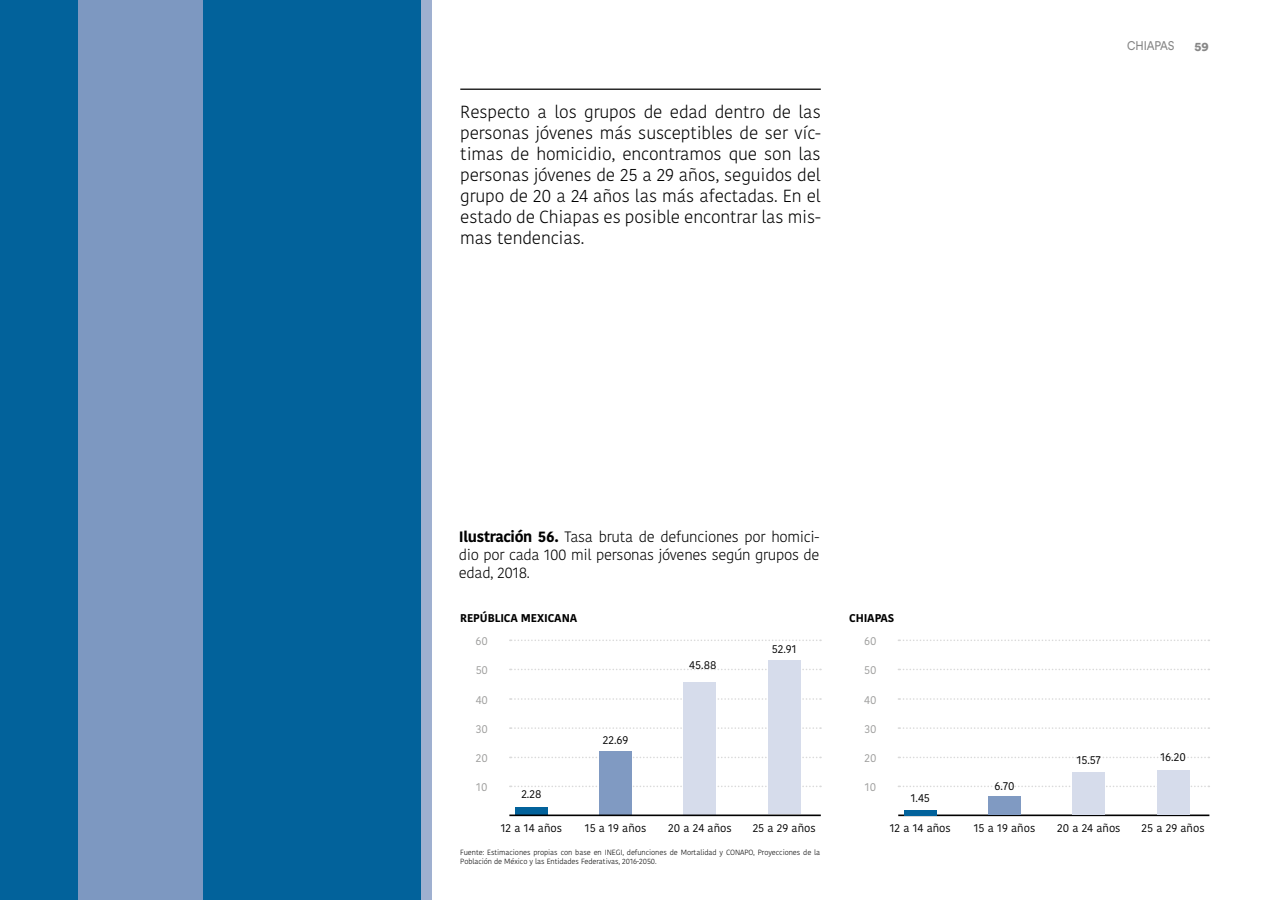
<style>
.page{position:relative;width:1280px;height:900px;background:#fff}
.page>*{position:absolute;margin:0;border:0;box-sizing:border-box;transform-origin:0 0}
.t1{font:300 17.5px/21px "Kohinoor Bangla";letter-spacing:-.01em;color:#000;text-align:justify}
.t2{font:300 15px/18px "Kohinoor Bangla";letter-spacing:-.02em;color:#000;text-align:justify}
.t3{font:12.5px "Circular Std";letter-spacing:-.015em;color:#878787;scale:.9 1}
.t4{font:900 12.5px "Circular Std";color:#878787}
.t5{font:11.25px "Kohinoor Bangla";color:#000}
.t6{font:11.25px "Kohinoor Bangla";color:#9d9d9c}
.t7{font:700 11.25px "Kohinoor Bangla";letter-spacing:-.01em;color:#000}
.t8{font:300 7.5px/9px "Kohinoor Bangla";letter-spacing:-.01em;color:#000}
.s1{font-weight:700}
</style>
<div class="page">
<svg style="left:510px;top:669px;width:311px;height:1px"></svg>
<svg style="left:510px;top:698px;width:311px;height:2px"></svg>
<svg style="left:510px;top:640px;width:311px;height:1px"></svg>
<svg style="left:510px;top:786px;width:311px;height:1px"></svg>
<svg style="left:510px;top:757px;width:311px;height:1px"></svg>
<svg style="left:510px;top:727px;width:311px;height:2px"></svg>
<svg style="left:898px;top:669px;width:311px;height:1px"></svg>
<svg style="left:898px;top:698px;width:311px;height:2px"></svg>
<svg style="left:898px;top:640px;width:311px;height:1px"></svg>
<svg style="left:898px;top:786px;width:311px;height:1px"></svg>
<svg style="left:898px;top:757px;width:311px;height:1px"></svg>
<svg style="left:898px;top:727px;width:311px;height:2px"></svg>
<hr style="left:898px;top:815px;width:311px;height:1px;background:#000">
<hr style="left:460px;top:89px;width:361px;height:1px;background:#000">
<div style="left:904px;top:810px;width:33px;height:5px;background:#02629b"></div>
<div style="left:988px;top:796px;width:33px;height:18px;background:#809ac2"></div>
<div style="left:1072px;top:772px;width:33px;height:43px;background:#d6dceb"></div>
<div style="left:1157px;top:770px;width:33px;height:44px;background:#d6dceb"></div>
<div style="left:515px;top:807px;width:33px;height:9px;background:#02629b"></div>
<div style="left:599px;top:751px;width:33px;height:63px;background:#809ac2"></div>
<div style="left:684px;top:682px;width:32px;height:132px;background:#d6dceb"></div>
<div style="left:768px;top:660px;width:33px;height:154px;background:#d6dceb"></div>
<div style="left:0;top:0;width:431px;height:900px;background:#02629b"></div>
<div style="left:78px;top:0;width:125px;height:900px;background:#7d98c1"></div>
<div style="left:421px;top:0;width:10px;height:900px;background:#9fb0d0"></div>
<hr style="left:509px;top:815px;width:312px;height:1px;background:#000">
<p class="t1" style="left:460px;top:101px;width:362px">Respecto a los grupos de edad dentro de las personas jóvenes más susceptibles de ser víc&shy;timas de homicidio, encontramos que son las personas jóvenes de 25 a 29 años, seguidos del grupo de 20 a 24 años las más afectadas. En el estado de Chiapas es posible encontrar las mis&shy;mas tendencias.</p>
<p class="t3" style="left:1127px;top:38px;width:54px">CHIAPAS</p>
<p class="t4" style="left:1194px;top:39px;width:16px">59</p>
<p class="t2" style="left:459px;top:527px;width:362px"><span class="s1">Ilustración 56.</span> Tasa bruta de defunciones por homici&shy;dio por cada 100 mil personas jóvenes según grupos de edad, 2018.</p>
<p class="t7" style="left:460px;top:608px;width:118px">REPÚBLICA MEXICANA</p>
<p class="t7" style="left:849px;top:608px;width:47px">CHIAPAS</p>
<p class="t6" style="left:476px;top:632px;width:14px">60</p>
<p class="t6" style="left:476px;top:662px;width:14px">50</p>
<p class="t6" style="left:476px;top:691px;width:14px">40</p>
<p class="t6" style="left:476px;top:720px;width:14px">30</p>
<p class="t6" style="left:476px;top:750px;width:14px">20</p>
<p class="t6" style="left:476px;top:779px;width:13px">10</p>
<p class="t5" style="left:521px;top:786px;width:22px">2.28</p>
<p class="t5" style="left:501px;top:820px;width:63px">12 a 14 años</p>
<p class="t5" style="left:603px;top:731px;width:27px">22.69</p>
<p class="t5" style="left:689px;top:657px;width:29px">45.88</p>
<p class="t5" style="left:772px;top:641px;width:26px">52.91</p>
<p class="t5" style="left:585px;top:820px;width:63px">15 a 19 años</p>
<p class="t5" style="left:668px;top:820px;width:65px">20 a 24 años</p>
<p class="t5" style="left:753px;top:820px;width:65px">25 a 29 años</p>
<p class="t8" style="left:460px;top:847px;width:362px">Fuente: Estimaciones propias con base en INEGI, defunciones de Mortalidad y CONAPO, Proyecciones de la<br>Población de México y las Entidades Federativas, 2016-2050.</p>
<p class="t6" style="left:864px;top:632px;width:14px">60</p>
<p class="t6" style="left:864px;top:662px;width:14px">50</p>
<p class="t6" style="left:864px;top:691px;width:14px">40</p>
<p class="t6" style="left:864px;top:720px;width:14px">30</p>
<p class="t6" style="left:864px;top:750px;width:14px">20</p>
<p class="t6" style="left:865px;top:779px;width:13px">10</p>
<p class="t5" style="left:911px;top:790px;width:21px">1.45</p>
<p class="t5" style="left:890px;top:820px;width:63px">12 a 14 años</p>
<p class="t5" style="left:995px;top:778px;width:22px">6.70</p>
<p class="t5" style="left:974px;top:820px;width:63px">15 a 19 años</p>
<p class="t5" style="left:1077px;top:752px;width:26px">15.57</p>
<p class="t5" style="left:1160px;top:749px;width:27px">16.20</p>
<p class="t5" style="left:1057px;top:820px;width:65px">20 a 24 años</p>
<p class="t5" style="left:1142px;top:820px;width:65px">25 a 29 años</p>
</div>
